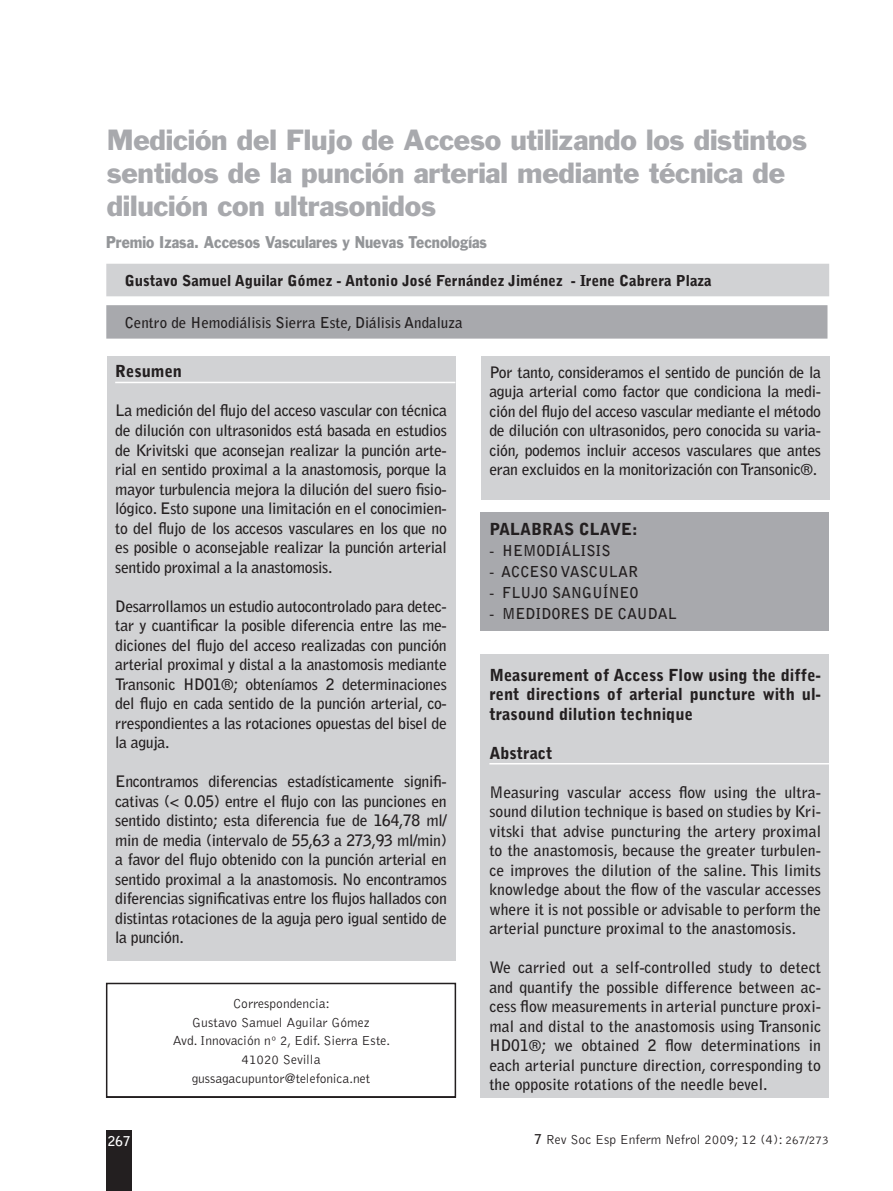
<style>
.page{position:relative;width:893px;height:1191px;background:#fff}
.page>*{position:absolute;margin:0;border:0;box-sizing:border-box;transform-origin:0 0}
.t1{font:27px/33px "Franklin Gothic";letter-spacing:-.01em;color:#a8a9ad}
.t2{font:900 16.5px/19.5px "Bell Gothic";color:#231f20;text-align:justify}
.t3{font:700 15.75px/19.5px "Bell Gothic";letter-spacing:-.02em;color:#231f20;text-align:justify}
.t4{font:15.75px "Franklin Gothic";color:#939598;scale:.85 1}
.t5{font:700 15px "Bell Gothic";color:#231f20}
.t6{font:900 15px "Bell Gothic";color:#231f20}
.t7{font:300 13.5px/18.8px "Bell Gothic";color:#231f20;text-align:center}
.t8{font:700 13.5px "Bell Gothic";color:#fff}
.s1{font-size:14.25px}
.s2{font-weight:700}
.s3{font-size:12px}
</style>
<div class="page">
<div style="left:106px;top:1129px;width:26px;height:62px;background:#231f20"></div>
<div style="left:480px;top:653px;width:349px;height:444px;background:#d1d2d4"></div>
<div style="left:480px;top:512px;width:349px;height:119px;background:#a8a9ad"></div>
<div style="left:481px;top:356px;width:349px;height:144px;background:#d1d2d4"></div>
<div style="left:107px;top:356px;width:348px;height:604px;background:#d1d2d4"></div>
<hr style="left:115px;top:382px;width:340px;height:1px;background:#fff">
<hr style="left:489px;top:763px;width:341px;height:1px;background:#fff">
<svg style="left:106px;top:983px;width:350px;height:114px"></svg>
<div style="left:107px;top:264px;width:721px;height:31px;background:#d1d2d4"></div>
<div style="left:106px;top:264px;width:723px;height:32px;border:2px solid #d1d2d4"></div>
<div style="left:107px;top:306px;width:720px;height:32px;background:#a8a9ad"></div>
<div style="left:106px;top:305px;width:721px;height:33px;border:2px solid #a8a9ad"></div>
<h1 class="t1" style="left:107px;top:125px;width:702px">Medición del Flujo de Acceso utilizando los distintos sentidos de la punción arterial mediante técnica de dilución con ultrasonidos</h1>
<p class="t4" style="left:106px;top:236px;width:449px">Premio Izasa. Accesos Vasculares y Nuevas Tecnologías</p>
<p class="t6" style="left:125px;top:275px;width:588px">Gustavo Samuel Aguilar Gómez - Antonio José Fernández Jiménez - Irene Cabrera Plaza</p>
<p class="t5" style="left:125px;top:317px;width:339px">Centro de Hemodiálisis Sierra Este, Diálisis Andaluza</p>
<p class="t2" style="left:115px;top:363px;width:68px">Resumen</p>
<p class="t3" style="left:115px;top:402px;width:333px">La medición del flujo del acceso vascular con técnica de dilución con ultrasonidos está basada en estudios de Krivitski que aconsejan realizar la punción arte&shy;rial en sentido proximal a la anastomosis, porque la mayor turbulencia mejora la dilución del suero fisio&shy;lógico. Esto supone una limitación en el conocimien&shy;to del flujo de los accesos vasculares en los que no es posible o aconsejable realizar la punción arterial sentido proximal a la anastomosis.</p>
<p class="t3" style="left:115px;top:597px;width:333px">Desarrollamos un estudio autocontrolado para detec&shy;tar y cuantificar la posible diferencia entre las me&shy;diciones del flujo del acceso realizadas con punción arterial proximal y distal a la anastomosis mediante Transonic HD01®; obteníamos 2 determinaciones del flujo en cada sentido de la punción arterial, co&shy;rrespondientes a las rotaciones opuestas del bisel de la aguja.</p>
<p class="t3" style="left:115px;top:773px;width:333px">Encontramos diferencias estadísticamente signifi&shy;cativas (&lt; 0.05) entre el flujo con las punciones en sentido distinto; esta diferencia fue de 164,78 ml/ min de media (intervalo de 55,63 a 273,93 ml/min) a favor del flujo obtenido con la punción arterial en sentido proximal a la anastomosis. No encontramos diferencias significativas entre los flujos hallados con distintas rotaciones de la aguja pero igual sentido de la punción.</p>
<p class="t7" style="left:173px;top:994px;width:219px">Correspondencia:<br>Gustavo Samuel Aguilar Gómez<br>Avd. Innovación nº 2, Edif. Sierra Este.<br>41020 Sevilla gussagacupuntor@telefonica.net</p>
<p class="t3" style="left:489px;top:363px;width:333px">Por tanto, consideramos el sentido de punción de la aguja arterial como factor que condiciona la medi&shy;ción del flujo del acceso vascular mediante el método de dilución con ultrasonidos, pero conocida su varia&shy;ción, podemos incluir accesos vasculares que antes eran excluidos en la monitorización con Transonic®.</p>
<p class="t2" style="left:489px;top:521px;width:150px">PALABRAS CLAVE:</p>
<p class="t5" style="left:489px;top:545px;width:123px"><span class="s1">-</span> HEMODIÁLISIS</p>
<p class="t5" style="left:489px;top:566px;width:150px"><span class="s1">-</span> ACCESO VASCULAR</p>
<p class="t5" style="left:489px;top:587px;width:151px"><span class="s1">-</span> FLUJO SANGUÍNEO</p>
<p class="t5" style="left:489px;top:608px;width:189px"><span class="s1">-</span> MEDIDORES DE CAUDAL</p>
<p class="t2" style="left:489px;top:666px;width:333px">Measurement of Access Flow using the diffe&shy;rent directions of arterial puncture with ul&shy;trasound dilution technique</p>
<p class="t2" style="left:489px;top:744px;width:65px">Abstract</p>
<p class="t3" style="left:489px;top:783px;width:333px">Measuring vascular access flow using the ultra&shy;sound dilution technique is based on studies by Kri&shy;vitski that advise puncturing the artery proximal to the anastomosis, because the greater turbulen&shy;ce improves the dilution of the saline. This limits knowledge about the flow of the vascular accesses where it is not possible or advisable to perform the arterial puncture proximal to the anastomosis.</p>
<p class="t3" style="left:489px;top:959px;width:333px">We carried out a self-controlled study to detect and quantify the possible difference between ac&shy;cess flow measurements in arterial puncture proxi&shy;mal and distal to the anastomosis using Transonic HD01®; we obtained 2 flow determinations in each arterial puncture direction, corresponding to the opposite rotations of the needle bevel.</p>
<p class="t8" style="left:108px;top:1135px;width:24px">267</p>
<p class="t7" style="left:534px;top:1130px;width:296px"><span class="s2">7</span> Rev Soc Esp Enferm Nefrol 2009; 12 (4): <span class="s3">267/273</span></p>
</div>
